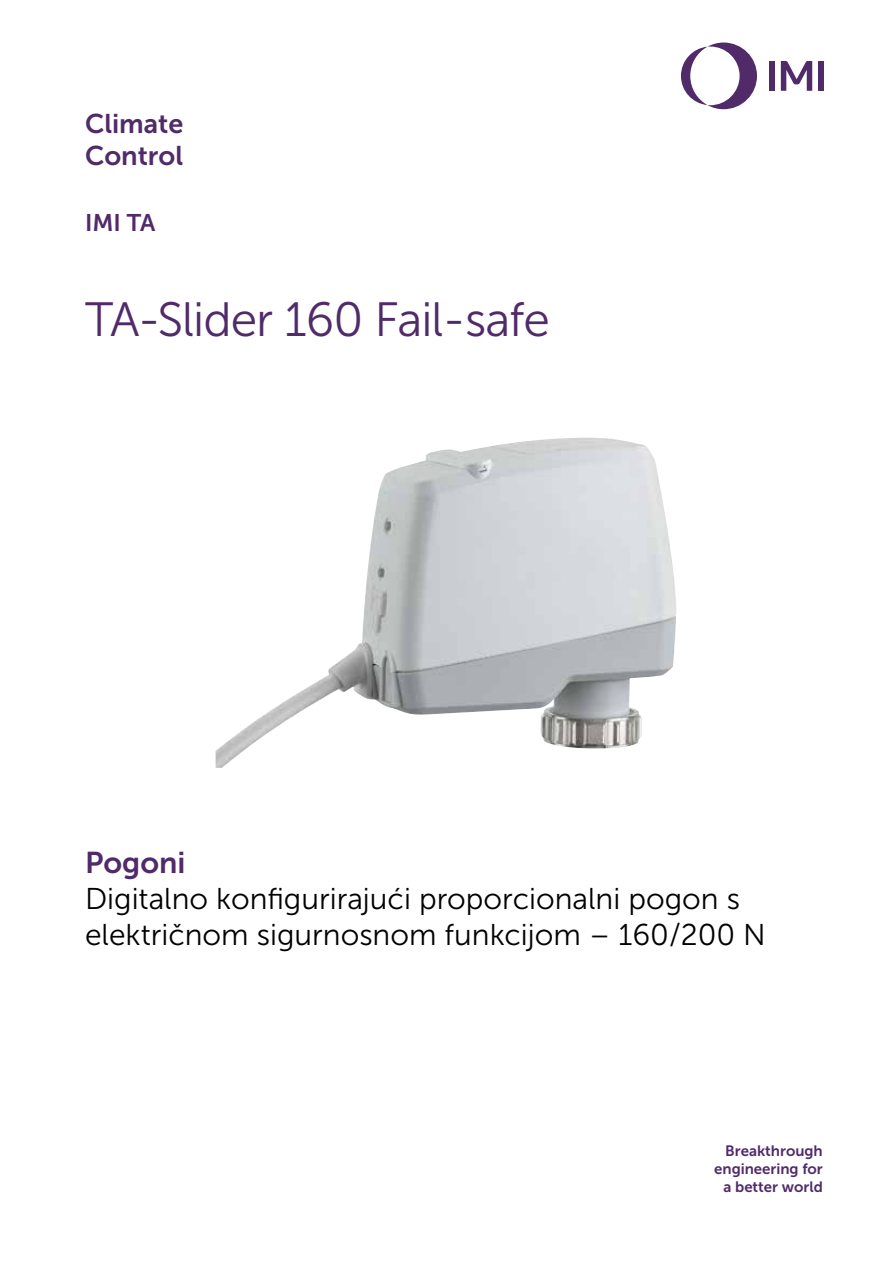
<style>
.page{position:relative;width:893px;height:1263px;background:#fff}
.page>*{position:absolute;margin:0;border:0;box-sizing:border-box;transform-origin:0 0}
.t1{font:48px "Museo Sans 300";letter-spacing:-.02em;color:#512a6a}
.t2{font:30px/36px "Museo Sans 300";color:#000}
.t3{font:30px "Museo Sans 700";color:#512a6a}
.t4{font:27px/32.4px "Museo Sans 700";color:#512a6a}
.t5{font:24px "Museo Sans 700";color:#512a6a}
.t6{font:15px/18px "Museo Sans 700";color:#512a6a;text-align:right}
</style>
<div class="page">
<svg style="left:681px;top:43px;width:76px;height:66px"></svg>
<div style="left:769px;top:61px;width:6px;height:30px;background:#512a6a"></div>
<div style="left:818px;top:61px;width:6px;height:30px;background:#512a6a"></div>
<svg style="left:781px;top:61px;width:31px;height:30px"></svg>
<img style="left:216px;top:437px;width:460px;height:331px">
<p class="t4" style="left:85px;top:107px;width:100px">Climate<br>Control</p>
<p class="t5" style="left:85px;top:210px;width:72px">IMI TA</p>
<h1 class="t1" style="left:85px;top:293px;width:466px">TA-Slider 160 Fail-safe</h1>
<p class="t3" style="left:85px;top:846px;width:102px">Pogoni</p>
<p class="t2" style="left:85px;top:881px;width:682px">Digitalno konfigurirajući proporcionalni pogon s električnom sigurnosnom funkcijom – 160/200 N</p>
<p class="t6" style="left:714px;top:1142px;width:110px">Breakthrough engineering for a better world</p>
</div>
